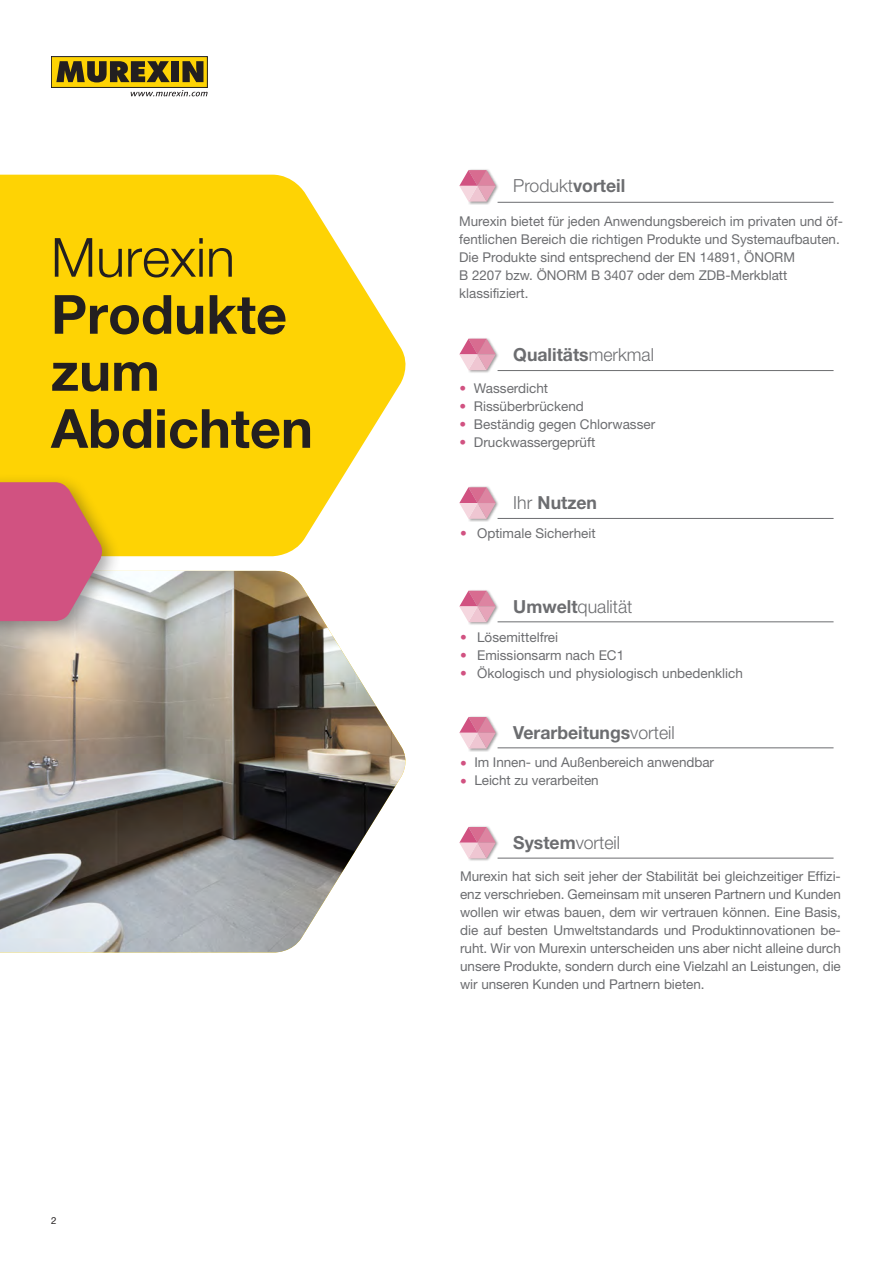
<style>
.page{position:relative;width:893px;height:1263px;background:#fff}
.page>*{position:absolute;margin:0;border:0;box-sizing:border-box;transform-origin:0 0}
.t1{font:700 54px/57px "Helvetica Neue LT Std";color:#231f20}
.t2{font:300 54px "Helvetica Neue LT Std";color:#231f20}
.t3{font:700 18px "Helvetica Neue LT Std";color:#6c6d70}
.t4{font:300 18px "Helvetica Neue LT Std";color:#6c6d70}
.t5{font:13.5px/18px "Helvetica Neue LT Std";color:#6c6d70;text-align:justify}
.t6{font:9.75px "Helvetica Neue LT Std";color:#231f20}
.s1{font-weight:700}
.s2{font-weight:300}
.s3{color:#d15281}
</style>
<div class="page">
<div style="left:51px;top:57px;width:156px;height:30px;background:#fed304"></div>
<div style="left:51px;top:56px;width:157px;height:32px;border:1px solid #231f20"></div>
<svg style="left:56px;top:61px;width:114px;height:21px"></svg>
<div style="left:171px;top:61px;width:8px;height:21px;background:#231f20"></div>
<svg style="left:182px;top:61px;width:21px;height:21px"></svg>
<svg style="left:131px;top:90px;width:77px;height:6px"></svg>
<img style="left:0;top:571px;width:406px;height:381px">
<svg style="left:0;top:175px;width:406px;height:381px;fill:#fed304"></svg>
<div style="left:0;top:473px;width:121px;height:168px;background:#231f20;opacity:.4"></div>
<svg style="left:0;top:482px;width:105px;height:139px"></svg>
<hr style="left:498px;top:202px;width:335px;height:1px;background:#6c6d70">
<div style="left:467px;top:169px;width:32px;height:36px;background:#231f20;opacity:.43"></div>
<svg style="left:459px;top:170px;width:37px;height:32px"></svg>
<hr style="left:498px;top:370px;width:335px;height:1px;background:#6c6d70">
<div style="left:467px;top:337px;width:32px;height:36px;background:#231f20;opacity:.43"></div>
<svg style="left:459px;top:339px;width:37px;height:31px"></svg>
<hr style="left:498px;top:518px;width:335px;height:1px;background:#6c6d70">
<div style="left:467px;top:486px;width:32px;height:36px;background:#231f20;opacity:.43"></div>
<svg style="left:459px;top:487px;width:37px;height:32px"></svg>
<hr style="left:498px;top:621px;width:335px;height:1px;background:#6c6d70">
<div style="left:467px;top:589px;width:32px;height:36px;background:#231f20;opacity:.43"></div>
<svg style="left:459px;top:591px;width:37px;height:31px"></svg>
<hr style="left:498px;top:747px;width:335px;height:1px;background:#6c6d70">
<div style="left:467px;top:715px;width:32px;height:37px;background:#231f20;opacity:.43"></div>
<svg style="left:459px;top:717px;width:37px;height:31px"></svg>
<hr style="left:498px;top:858px;width:335px;height:1px;background:#6c6d70">
<div style="left:467px;top:825px;width:32px;height:37px;background:#231f20;opacity:.43"></div>
<svg style="left:459px;top:827px;width:37px;height:31px"></svg>
<h1 class="t2" style="left:51px;top:224px;width:185px">Murexin</h1>
<h1 class="t1" style="left:51px;top:285px;width:263px">Produkte zum<br>Abdichten</h1>
<p class="t6" style="left:51px;top:1214px;width:7px">2</p>
<h2 class="t4" style="left:513px;top:175px;width:114px">Produkt<span class="s1">vorteil</span></h2>
<p class="t5" style="left:459px;top:212px;width:385px;text-align:left">Murexin bietet für jeden Anwendungsbereich im privaten und öf&shy;fentlichen Bereich die richtigen Produkte und Systemaufbauten.<br>Die Produkte sind entsprechend der EN 14891, ÖNORM<br>B 2207 bzw. ÖNORM B 3407 oder dem ZDB-Merkblatt klassifiziert.</p>
<h2 class="t3" style="left:513px;top:343px;width:142px">Qualitäts<span class="s2">merkmal</span></h2>
<p class="t5" style="left:460px;top:379px;width:90px"><span class="s3">•</span> Wasserdicht</p>
<p class="t5" style="left:460px;top:397px;width:126px"><span class="s3">•</span> Rissüberbrückend</p>
<p class="t5" style="left:460px;top:415px;width:197px"><span class="s3">•</span> Beständig gegen Chlorwasser</p>
<p class="t5" style="left:460px;top:433px;width:137px"><span class="s3">•</span> Druckwassergeprüft</p>
<h2 class="t3" style="left:513px;top:492px;width:85px"><span class="s2">Ihr</span> Nutzen</h2>
<p class="t5" style="left:460px;top:524px;width:137px"><span class="s3">•</span> Optimale Sicherheit</p>
<h2 class="t4" style="left:513px;top:595px;width:121px"><span class="s1">Umwelt</span>qualität</h2>
<p class="t5" style="left:460px;top:628px;width:100px"><span class="s3">•</span> Lösemittelfrei</p>
<p class="t5" style="left:460px;top:646px;width:166px"><span class="s3">•</span> Emissionsarm nach EC1</p>
<p class="t5" style="left:460px;top:664px;width:284px"><span class="s3">•</span> Ökologisch und physiologisch unbedenklich</p>
<h2 class="t3" style="left:513px;top:721px;width:163px">Verarbeitungs<span class="s2">vorteil</span></h2>
<p class="t5" style="left:460px;top:753px;width:255px"><span class="s3">•</span> Im Innen- und Außenbereich anwendbar</p>
<p class="t5" style="left:460px;top:771px;width:140px"><span class="s3">•</span> Leicht zu verarbeiten</p>
<h2 class="t4" style="left:513px;top:832px;width:108px"><span class="s1">System</span>vorteil</h2>
<p class="t5" style="left:460px;top:867px;width:382px">Murexin hat sich seit jeher der Stabilität bei gleichzeitiger Effizi&shy;enz verschrieben. Gemeinsam mit unseren Partnern und Kunden wollen wir etwas bauen, dem wir vertrauen können. Eine Basis, die auf besten Umweltstandards und Produktinnovationen be&shy;ruht. Wir von Murexin unterscheiden uns aber nicht alleine durch unsere Produkte, sondern durch eine Vielzahl an Leistungen, die wir unseren Kunden und Partnern bieten.</p>
</div>
